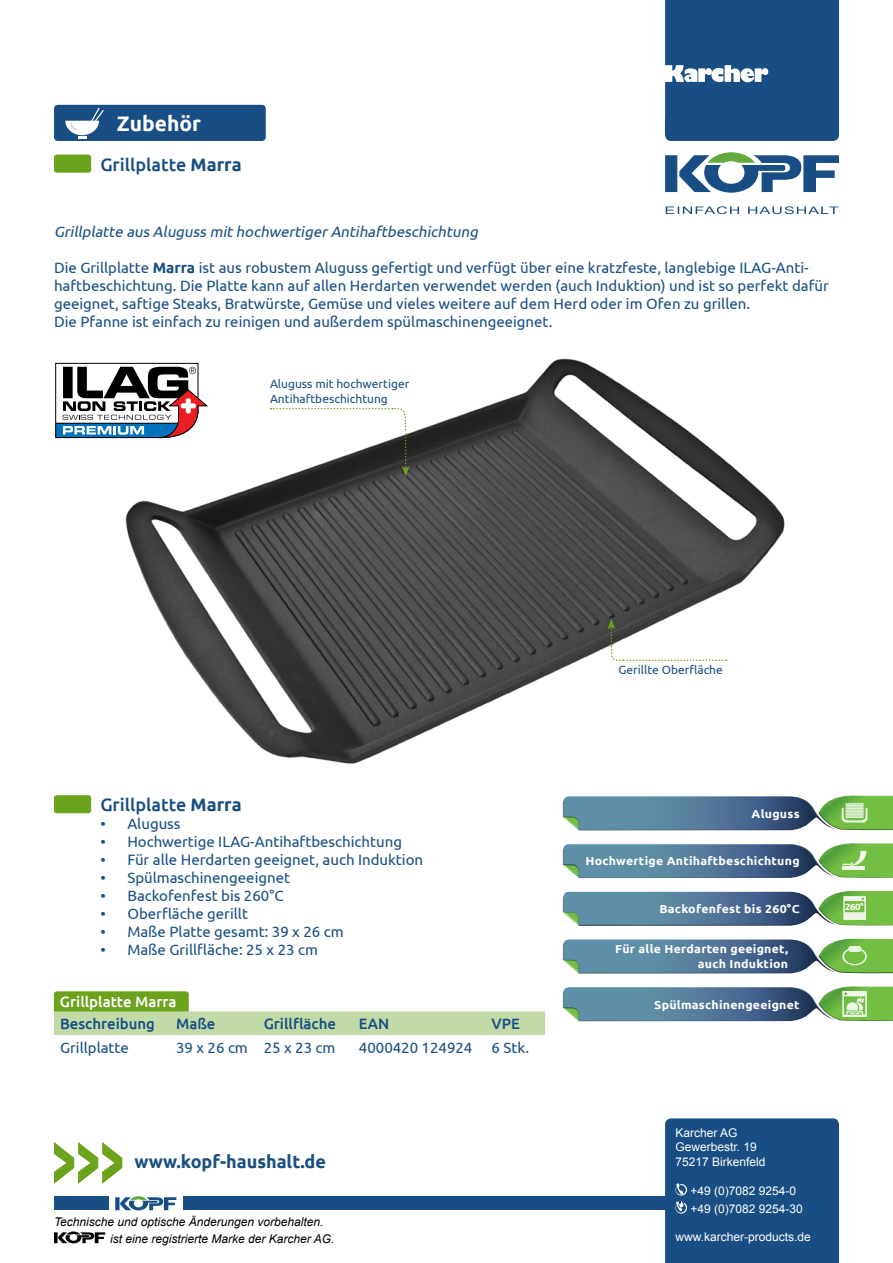
<style>
.page{position:relative;width:893px;height:1263px;background:#fff}
.page>*{position:absolute;margin:0;border:0;box-sizing:border-box;transform-origin:0 0}
.t1{font:700 21px "Ubuntu";color:#fff}
.t2{font:500 18px "Ubuntu";color:#184e83}
.t3{font:700 18px "Ubuntu";color:#184e83}
.t4{font:15px/18px "Ubuntu";color:#184e83}
.t5{font:italic 15px "Ubuntu";color:#184e83}
.t6{font:500 15px "Ubuntu";color:#184e83}
.t7{font:500 15px "Ubuntu";color:#fff}
.t8{font:12px/14.4px "Arial";color:#fff}
.t9{font:italic 12px "Arial";color:#000}
.t10{font:12px/14.4px "Ubuntu";color:#184e83}
.t11{font:700 11.55px/14.9px "Ubuntu";letter-spacing:.02em;color:#fff;text-align:right;scale:1.07 1}
.t12{font:700 9px "Ubuntu";color:#fff;scale:1.07 1}
.s1{font-weight:700}
</style>
<div class="page">
<img style="left:117px;top:358px;width:668px;height:406px">
<div style="left:183px;top:1196px;width:488px;height:14px;background:#184e83"></div>
<svg style="left:665px;top:152px;width:174px;height:41px"></svg>
<svg style="left:666px;top:206px;width:172px;height:8px"></svg>
<svg style="left:54px;top:1142px;width:68px;height:42px"></svg>
<div style="left:665px;top:1118px;width:174px;height:145px;background:#184e83"></div>
<div style="left:54px;top:155px;width:37px;height:18px;background:#6ca31c;border-radius:3px"></div>
<div style="left:54px;top:795px;width:37px;height:18px;background:#6ca31c;border-radius:3px"></div>
<svg style="left:115px;top:1196px;width:61px;height:14px"></svg>
<div style="left:54px;top:1196px;width:54px;height:14px;background:#184e83"></div>
<svg style="left:665px;top:0;width:174px;height:118px;background:#25588a"></svg>
<div style="left:665px;top:114px;width:174px;height:27px;background:#184e83;border-radius:6px"></div>
<svg style="left:562px;top:938px;width:331px;height:36px;background:#6a9292"></svg>
<svg style="left:562px;top:986px;width:331px;height:35px;background:#699294"></svg>
<svg style="left:54px;top:1231px;width:51px;height:12px"></svg>
<div style="left:54px;top:991px;width:135px;height:23px;background:#6ca31c;border-radius:3px"></div>
<div style="left:54px;top:1011px;width:491px;height:24px;background:#c1daa8"></div>
<svg style="left:562px;top:795px;width:331px;height:36px;background:#6b9394"></svg>
<svg style="left:562px;top:843px;width:331px;height:35px;background:#679190"></svg>
<div style="left:54px;top:105px;width:212px;height:36px;background:#184e83;border-radius:4px"></div>
<svg style="left:65px;top:108px;width:39px;height:30px"></svg>
<svg style="left:562px;top:890px;width:331px;height:36px;background:#6b9393"></svg>
<svg style="left:271px;top:407px;width:138px;height:69px"></svg>
<svg style="left:607px;top:619px;width:119px;height:43px"></svg>
<svg style="left:55px;top:363px;width:154px;height:75px"></svg>
<h1 class="t1" style="left:117px;top:111px;width:86px">Zubehör</h1>
<p class="t2" style="left:100px;top:153px;width:143px">Grillplatte <span class="s1">Marra</span></p>
<p class="t5" style="left:54px;top:222px;width:429px">Grillplatte aus Aluguss mit hochwertiger Antihaftbeschichtung</p>
<p class="t4" style="left:54px;top:258px;width:776px">Die Grillplatte <span class="s1">Marra</span> ist aus robustem Aluguss gefertigt und verfügt über eine kratzfeste, langlebige ILAG-Anti&shy;haftbeschichtung. Die Platte kann auf allen Herdarten verwendet werden (auch Induktion) und ist so perfekt dafür geeignet, saftige Steaks, Bratwürste, Gemüse und vieles weitere auf dem Herd oder im Ofen zu grillen.<br>Die Pfanne ist einfach zu reinigen und außerdem spülmaschinengeeignet.</p>
<p class="t10" style="left:270px;top:376px;width:141px">Aluguss mit hochwertiger<br>Antihaftbeschichtung</p>
<p class="t2" style="left:100px;top:793px;width:143px">Grillplatte <span class="s1">Marra</span></p>
<p class="t4" style="left:100px;top:814px;width:82px">• Aluguss</p>
<p class="t4" style="left:100px;top:832px;width:303px">• Hochwertige ILAG-Antihaftbeschichtung</p>
<p class="t4" style="left:100px;top:850px;width:324px">• Für alle Herdarten geeignet, auch Induktion</p>
<p class="t4" style="left:100px;top:868px;width:191px">• Spülmaschinengeeignet</p>
<p class="t4" style="left:100px;top:886px;width:185px">• Backofenfest bis 260°C</p>
<p class="t4" style="left:100px;top:904px;width:149px">• Oberfläche gerillt</p>
<p class="t4" style="left:100px;top:922px;width:245px">• Maße Platte gesamt: 39 x 26 cm</p>
<p class="t4" style="left:100px;top:940px;width:219px">• Maße Grillfläche: 25 x 23 cm</p>
<p class="t7" style="left:60px;top:992px;width:118px">Grillplatte Marra</p>
<p class="t6" style="left:60px;top:1014px;width:97px">Beschreibung</p>
<p class="t6" style="left:176px;top:1014px;width:41px">Maße</p>
<p class="t6" style="left:264px;top:1014px;width:74px">Grillfläche</p>
<p class="t6" style="left:359px;top:1014px;width:32px">EAN</p>
<p class="t6" style="left:492px;top:1014px;width:30px">VPE</p>
<p class="t4" style="left:60px;top:1038px;width:70px">Grillplatte</p>
<p class="t4" style="left:176px;top:1038px;width:161px">39 x 26 cm 25 x 23 cm</p>
<p class="t4" style="left:359px;top:1038px;width:115px">4000420 124924</p>
<p class="t4" style="left:492px;top:1038px;width:39px">6 Stk.</p>
<p class="t3" style="left:134px;top:1150px;width:193px">www.kopf-haushalt.de</p>
<p class="t9" style="left:54px;top:1214px;width:271px">Technische und optische Änderungen vorbehalten.</p>
<p class="t9" style="left:110px;top:1231px;width:226px">ist eine registrierte Marke der Karcher AG.</p>
<p class="t10" style="left:618px;top:662px;width:106px">Gerillte Oberfläche</p>
<p class="t11" style="left:752px;top:806px;width:46px">Aluguss</p>
<p class="t11" style="left:585px;top:854px;width:202px">Hochwertige Antihaftbeschichtung</p>
<p class="t11" style="left:659px;top:901px;width:133px">Backofenfest bis 260°C</p>
<p class="t12" style="left:845px;top:901px;width:19px">260°</p>
<p class="t11" style="left:615px;top:941px;width:163px">Für alle Herdarten geeignet, auch Induktion</p>
<p class="t11" style="left:654px;top:997px;width:137px">Spülmaschinengeeignet</p>
<p class="t8" style="left:675px;top:1125px;width:92px">Karcher AG<br>Gewerbestr. 19<br>75217 Birkenfeld</p>
<p class="t8" style="left:690px;top:1181px;width:114px;line-height:18px">+49 (0)7082 9254-0 +49 (0)7082 9254-30</p>
<p class="t8" style="left:675px;top:1230px;width:137px">www.karcher-products.de</p>
</div>
